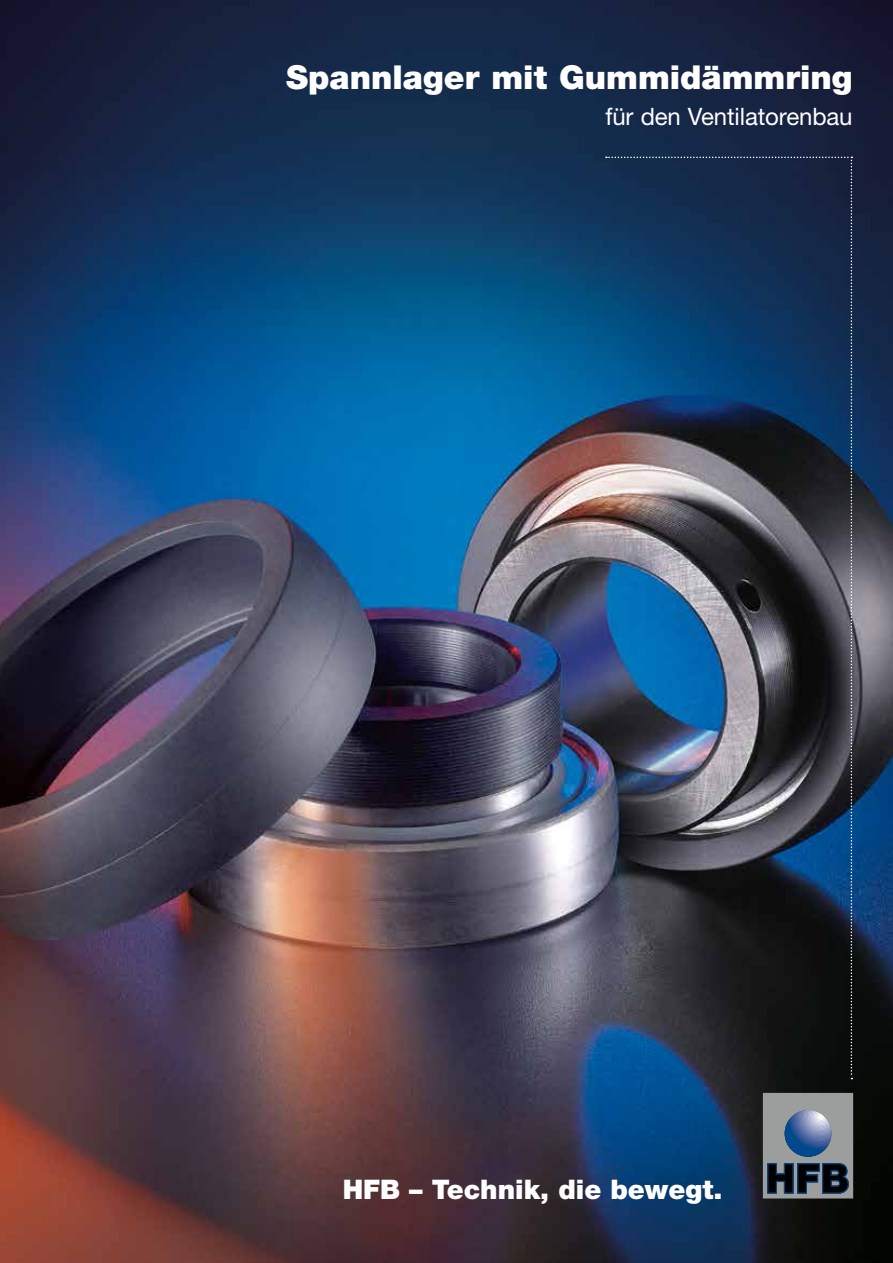
<style>
.page{position:relative;width:893px;height:1263px;background:#fff}
.page>*{position:absolute;margin:0;border:0;box-sizing:border-box;transform-origin:0 0}
.t1{font:900 33px "Helvetica Neue";color:#fff}
.t2{font:900 27px "Helvetica Neue";color:#fff}
.t3{font:24px "Helvetica Neue";letter-spacing:-.005em;color:#fff}
</style>
<div class="page">
<img style="left:0;top:0;width:893px;height:1263px">
<svg style="left:763px;top:1093px;width:90px;height:105px;background:#6e7985"></svg>
<img style="left:606px;top:157px;width:246px;height:922px">
<p class="t1" style="left:286px;top:58px;width:568px">Spannlager mit Gummidämmring</p>
<p class="t3" style="left:605px;top:102px;width:249px">für den Ventilatorenbau</p>
<p class="t2" style="left:343px;top:1173px;width:381px">HFB – Technik, die bewegt.</p>
</div>
